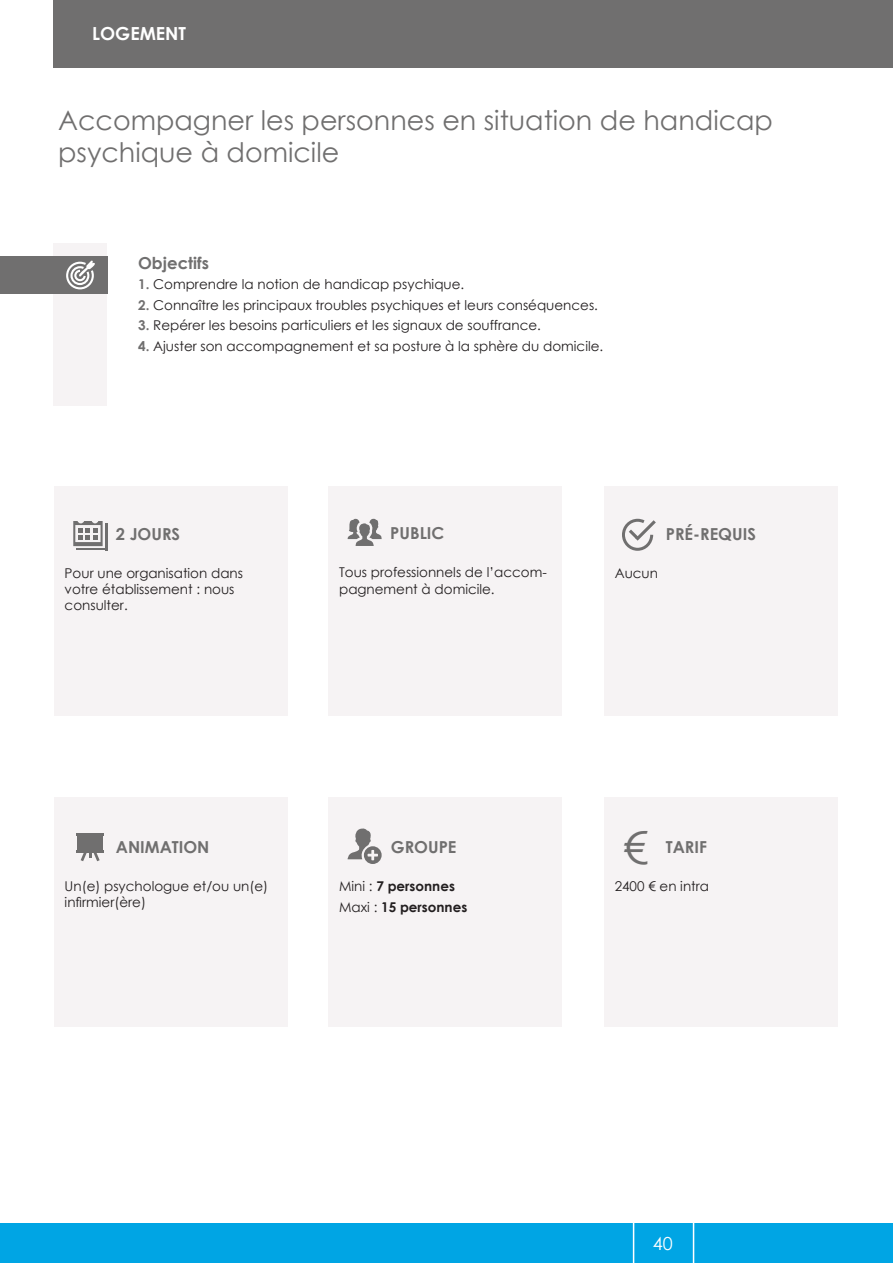
<style>
.page{position:relative;width:893px;height:1263px;background:#fff}
.page>*{position:absolute;margin:0;border:0;box-sizing:border-box;transform-origin:0 0}
.Som_niv_2_conduite{font:45px "Century Gothic";color:#706f6f}
.Som_niv_2_conduite-2{font:27px/32.4px "Century Gothic";color:#706f6f}
.Som_niv_2_conduite-3{font:700 18px "Century Gothic";color:#fff}
.t1{font:18px "Century Gothic";color:#fff}
.Som_niv_2_conduite-4{font:700 16.5px "Century Gothic";color:#706f6f}
.Som_niv_2_conduite-5{font:13.5px/16.2px "Century Gothic";color:#231f20}
.Som_niv_2_conduite-6{font:700 13.5px "Century Gothic";color:#231f20}
.s1{font-weight:700;color:#706f6f}
.s2{font-weight:400}
</style>
<div class="page">
<div style="left:0;top:1224px;width:893px;height:39px;background:#00a5e4"></div>
<hr style="left:633px;top:1215px;width:1px;height:48px;background:#fff">
<hr style="left:693px;top:1219px;width:1px;height:44px;background:#fff">
<div style="left:54px;top:0;width:839px;height:67px;background:#706f6f"></div>
<div style="left:54px;top:243px;width:53px;height:162px;background:#f6f3f4"></div>
<div style="left:0;top:256px;width:107px;height:38px;background:#706f6f"></div>
<div style="left:328px;top:486px;width:234px;height:230px;background:#f6f3f4"></div>
<div style="left:604px;top:486px;width:234px;height:230px;background:#f6f3f4"></div>
<div style="left:54px;top:797px;width:234px;height:229px;background:#f6f3f4"></div>
<div style="left:328px;top:797px;width:234px;height:229px;background:#f6f3f4"></div>
<div style="left:604px;top:797px;width:234px;height:229px;background:#f6f3f4"></div>
<div style="left:54px;top:486px;width:234px;height:230px;background:#f6f3f4"></div>
<svg style="left:348px;top:518px;width:34px;height:28px"></svg>
<hr style="left:76px;top:833px;width:28px;height:3px;background:#706f6f">
<hr style="left:76px;top:850px;width:28px;height:2px;background:#706f6f">
<div style="left:78px;top:835px;width:25px;height:15px;background:#706f6f"></div>
<svg style="left:81px;top:852px;width:19px;height:9px"></svg>
<svg style="left:622px;top:518px;width:34px;height:33px"></svg>
<svg style="left:347px;top:828px;width:35px;height:36px"></svg>
<hr style="left:105px;top:523px;width:2px;height:27px;background:#706f6f">
<hr style="left:76px;top:548px;width:31px;height:2px;background:#706f6f">
<svg style="left:73px;top:521px;width:30px;height:25px"></svg>
<svg style="left:66px;top:260px;width:29px;height:30px"></svg>
<p class="Som_niv_2_conduite-3" style="left:92px;top:20px;width:95px">LOGEMENT</p>
<p class="Som_niv_2_conduite-2" style="left:58px;top:103px;width:716px">Accompagner les personnes en situation de handicap psychique à domicile</p>
<p class="Som_niv_2_conduite-4" style="left:138px;top:250px;width:72px">Objectifs</p>
<p class="Som_niv_2_conduite-5" style="left:138px;top:276px;width:328px"><span class="s1">1.</span> Comprendre la notion de handicap psychique.</p>
<p class="Som_niv_2_conduite-5" style="left:138px;top:296px;width:461px"><span class="s1">2.</span> Connaître les principaux troubles psychiques et leurs conséquences.</p>
<p class="Som_niv_2_conduite-5" style="left:138px;top:317px;width:404px"><span class="s1">3.</span> Repérer les besoins particuliers et les signaux de souffrance.</p>
<p class="Som_niv_2_conduite-5" style="left:138px;top:337px;width:467px"><span class="s1">4.</span> Ajuster son accompagnement et sa posture à la sphère du domicile.</p>
<p class="Som_niv_2_conduite-4" style="left:116px;top:521px;width:66px">2 JOURS</p>
<p class="Som_niv_2_conduite-5" style="left:65px;top:564px;width:180px">Pour une organisation dans votre établissement : nous consulter.</p>
<p class="Som_niv_2_conduite-4" style="left:390px;top:521px;width:56px">PUBLIC</p>
<p class="Som_niv_2_conduite-4" style="left:666px;top:521px;width:92px">PRÉ-REQUIS</p>
<p class="Som_niv_2_conduite-5" style="left:339px;top:564px;width:209px">Tous professionnels de l’accom&shy;pagnement à domicile.</p>
<p class="Som_niv_2_conduite-5" style="left:615px;top:565px;width:45px">Aucun</p>
<p class="Som_niv_2_conduite" style="left:623px;top:816px;width:26px">€</p>
<p class="Som_niv_2_conduite-4" style="left:116px;top:835px;width:95px">ANIMATION</p>
<p class="Som_niv_2_conduite-4" style="left:391px;top:835px;width:67px">GROUPE</p>
<p class="Som_niv_2_conduite-4" style="left:666px;top:835px;width:43px">TARIF</p>
<p class="Som_niv_2_conduite-5" style="left:65px;top:878px;width:205px">Un(e) psychologue et/ou un(e) infirmier(ère)</p>
<p class="Som_niv_2_conduite-6" style="left:339px;top:876px;width:117px"><span class="s2">Mini :</span> 7 personnes</p>
<p class="Som_niv_2_conduite-6" style="left:339px;top:896px;width:130px"><span class="s2">Maxi :</span> 15 personnes</p>
<p class="Som_niv_2_conduite-5" style="left:615px;top:878px;width:96px">2400 € en intra</p>
<h3 class="t1" style="left:653px;top:1231px;width:21px">40</h3>
</div>
